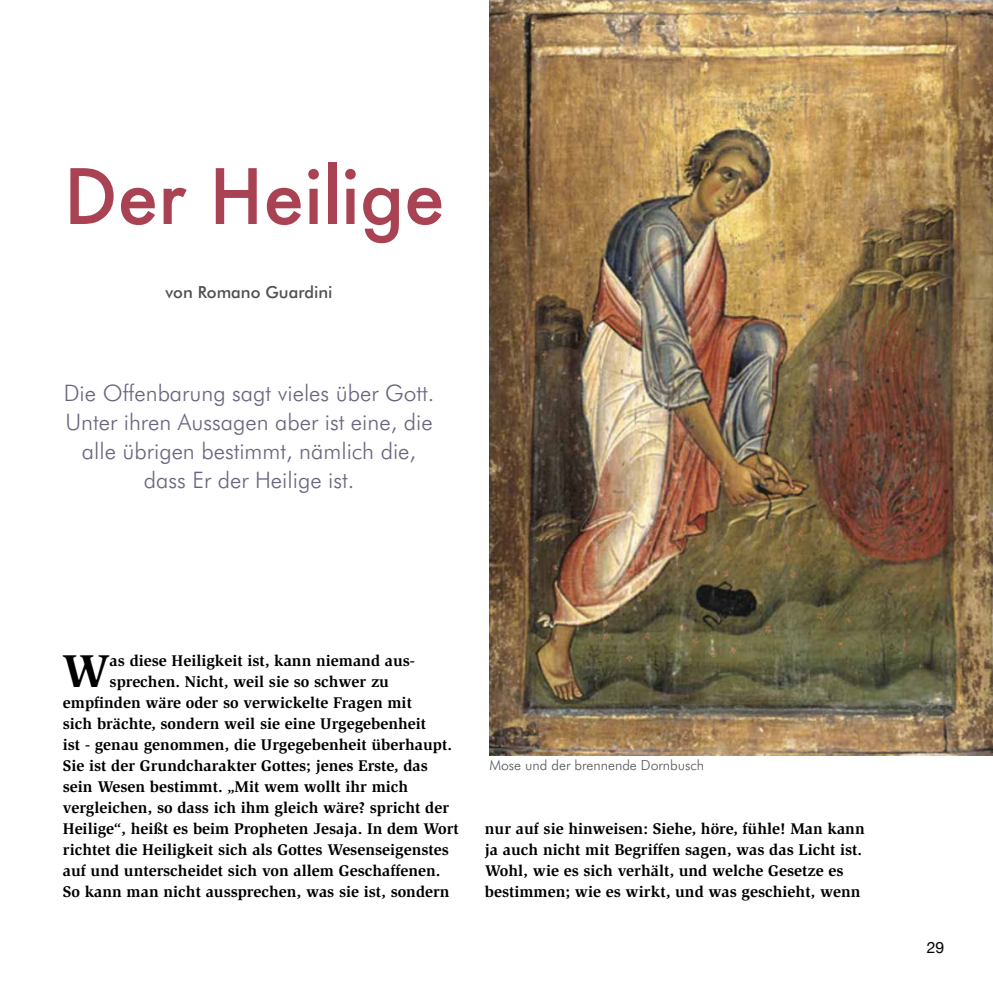
<style>
.page{position:relative;width:993px;height:993px;background:#fff}
.page>*{position:absolute;margin:0;border:0;box-sizing:border-box;transform-origin:0 0}
.t1{font:500 74.02px "Futura";color:#a94252}
.t2{font:700 47.25px "Slimbach Std";color:#000}
.t3{font:300 22.75px/28.7px "Futura BT";color:#68667f;text-align:center}
.t4{font:500 16.62px "Futura BT";color:#515050}
.t5{font:700 15.92px/21px "Slimbach Std";color:#000}
.t6{font:15.75px "Helvetica Neue";color:#000}
.t7{font:300 14px "Futura BT";color:#565655}
</style>
<div class="page">
<img style="left:489px;top:0;width:503px;height:755px">
<h1 class="t1" style="left:64px;top:146px;width:382px">Der Heilige</h1>
<p class="t4" style="left:165px;top:282px;width:169px">von Romano Guardini</p>
<h3 class="t3" style="left:64px;top:378px;width:372px">Die Offenbarung sagt vieles über Gott.<br>Unter ihren Aussagen aber ist eine, die alle übrigen bestimmt, nämlich die, dass Er der Heilige ist.</h3>
<h2 class="t2" style="left:61px;top:643px;width:50px">W</h2>
<p class="t5" style="left:110px;top:650px;width:307px">as diese Heiligkeit ist, kann niemand aus-</p>
<p class="t5" style="left:110px;top:671px;width:281px">sprechen. Nicht, weil sie so schwer zu</p>
<p class="t5" style="left:63px;top:692px;width:350px">empfinden wäre oder so verwickelte Fragen mit</p>
<p class="t5" style="left:63px;top:713px;width:364px">sich brächte, sondern weil sie eine Urgegebenheit</p>
<p class="t5" style="left:63px;top:734px;width:390px">ist - genau genommen, die Urgegebenheit überhaupt.</p>
<p class="t5" style="left:63px;top:755px;width:366px">Sie ist der Grundcharakter Gottes; jenes Erste, das</p>
<p class="t5" style="left:63px;top:776px;width:347px">sein Wesen bestimmt. „Mit wem wollt ihr mich</p>
<p class="t5" style="left:63px;top:797px;width:387px">vergleichen, so dass ich ihm gleich wäre? spricht der</p>
<p class="t5" style="left:63px;top:818px;width:397px">Heilige“, heißt es beim Propheten Jesaja. In dem Wort</p>
<p class="t5" style="left:63px;top:839px;width:387px">richtet die Heiligkeit sich als Gottes Wesenseigenstes</p>
<p class="t5" style="left:63px;top:860px;width:379px">auf und unterscheidet sich von allem Geschaffenen.</p>
<p class="t5" style="left:63px;top:881px;width:388px">So kann man nicht aussprechen, was sie ist, sondern</p>
<p class="t7" style="left:489px;top:756px;width:216px">Mose und der brennende Dornbusch</p>
<p class="t5" style="left:484px;top:818px;width:381px">nur auf sie hinweisen: Siehe, höre, fühle! Man kann ja auch nicht mit Begriffen sagen, was das Licht ist.<br>Wohl, wie es sich verhält, und welche Gesetze es bestimmen; wie es wirkt, und was geschieht, wenn</p>
<p class="t6" style="left:926px;top:936px;width:19px">29</p>
</div>
